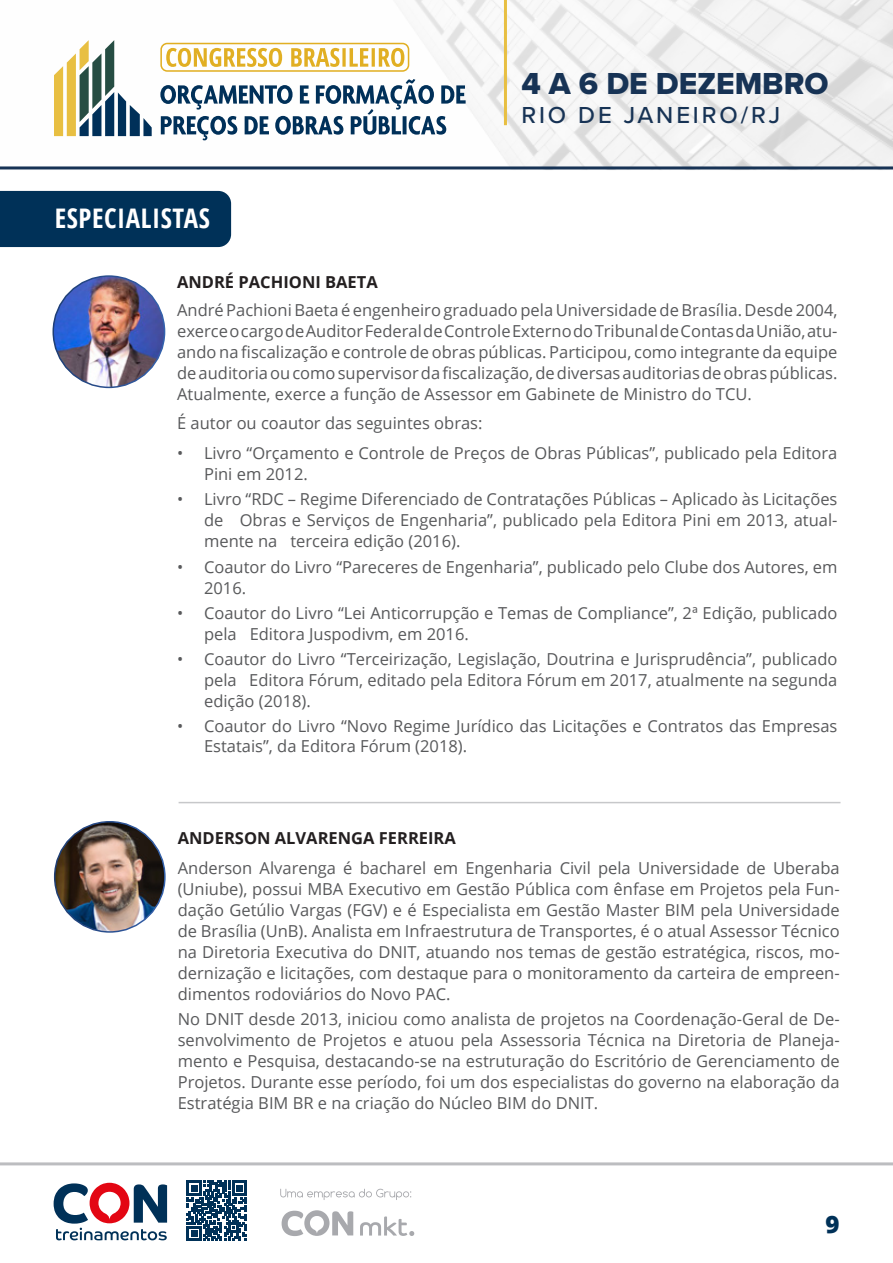
<style>
.page{position:relative;width:893px;height:1263px;background:#fff}
.page>*{position:absolute;margin:0;border:0;box-sizing:border-box;transform-origin:0 0}
.t1{font:31.5px "Proxima Nova Extrabld";color:#173355}
.t2{font:700 condensed 27px "Open Sans";letter-spacing:.02em;color:#fff}
.t3{font:500 24px "Proxima Nova";letter-spacing:.12em;color:#173355}
.t4{font:800 24px "Open Sans";color:#003158}
.t5{font:16.5px/21px "Open Sans";color:#58595b;text-align:justify}
.t6{font:700 16.5px "Open Sans";color:#231f20}
</style>
<div class="page">
<img style="left:0;top:0;width:893px;height:170px">
<hr style="left:504px;top:0;width:3px;height:125px;background:#e8bf42">
<svg style="left:0;top:1162px;width:893px;height:79px"></svg>
<svg style="left:280px;top:1189px;width:131px;height:11px"></svg>
<svg style="left:360px;top:1216px;width:54px;height:20px"></svg>
<svg style="left:282px;top:1210px;width:71px;height:26px"></svg>
<svg style="left:54px;top:1183px;width:113px;height:57px"></svg>
<svg style="left:187px;top:1181px;width:60px;height:60px"></svg>
<hr style="left:0;top:166px;width:893px;height:3px;background:#173355">
<svg style="left:54px;top:40px;width:98px;height:96px"></svg>
<svg style="left:160px;top:79px;width:306px;height:61px"></svg>
<div style="left:160px;top:43px;width:249px;height:29px;border:2px solid #e1af23;border-radius:6px"></div>
<svg style="left:166px;top:48px;width:238px;height:19px"></svg>
<div style="left:0;top:191px;width:231px;height:56px;background:#003158"></div>
<img style="left:53px;top:276px;width:112px;height:111px;border-radius:56px">
<div style="left:52px;top:275px;width:113px;height:113px;border:2px solid #fff;border-radius:50%"></div>
<img style="left:55px;top:822px;width:110px;height:110px;border-radius:55px">
<div style="left:54px;top:821px;width:112px;height:112px;border:2px solid #fff;border-radius:50%"></div>
<hr style="left:179px;top:802px;width:661px;height:1px;background:#c7c8ca">
<h2 class="t2" style="left:55px;top:199px;width:157px">ESPECIALISTAS</h2>
<h1 class="t1" style="left:521px;top:60px;width:309px">4 A 6 DE DEZEMBRO</h1>
<h3 class="t3" style="left:521px;top:97px;width:260px">RIO DE JANEIRO/RJ</h3>
<p class="t6" style="left:177px;top:270px;width:202px">ANDRÉ PACHIONI BAETA</p>
<p class="t5" style="left:177px;top:299px;width:662px">André Pachioni Baeta é engenheiro graduado pela Universidade de Brasília. Desde 2004, exerce o cargo de Auditor Federal de Controle Externo do Tribunal de Contas da União, atu&shy;ando na fiscalização e controle de obras públicas. Participou, como integrante da equipe de auditoria ou como supervisor da fiscalização, de diversas auditorias de obras públicas.<br>Atualmente, exerce a função de Assessor em Gabinete de Ministro do TCU.</p>
<p class="t5" style="left:177px;top:413px;width:307px">É autor ou coautor das seguintes obras:</p>
<p class="t5" style="left:204px;top:442px;width:635px;text-indent:-27px">• Livro “Orçamento e Controle de Preços de Obras Públicas”, publicado pela Editora<br>Pini em 2012.</p>
<p class="t5" style="left:204px;top:488px;width:635px;text-indent:-27px">• Livro “RDC – Regime Diferenciado de Contratações Públicas – Aplicado às Licitações de Obras e Serviços de Engenharia”, publicado pela Editora Pini em 2013, atual&shy;mente na terceira edição (2016).</p>
<p class="t5" style="left:204px;top:556px;width:635px;text-indent:-27px">• Coautor do Livro “Pareceres de Engenharia”, publicado pelo Clube dos Autores, em<br>2016.</p>
<p class="t5" style="left:204px;top:602px;width:635px;text-indent:-27px">• Coautor do Livro “Lei Anticorrupção e Temas de Compliance”, 2ª Edição, publicado pela Editora Juspodivm, em 2016.</p>
<p class="t5" style="left:204px;top:648px;width:635px;text-indent:-27px">• Coautor do Livro “Terceirização, Legislação, Doutrina e Jurisprudência”, publicado pela Editora Fórum, editado pela Editora Fórum em 2017, atualmente na segunda edição (2018).</p>
<p class="t5" style="left:204px;top:716px;width:635px;line-height:19.5px;text-indent:-27px">• Coautor do Livro “Novo Regime Jurídico das Licitações e Contratos das Empresas<br>Estatais”, da Editora Fórum (2018).</p>
<p class="t6" style="left:178px;top:826px;width:280px">ANDERSON ALVARENGA FERREIRA</p>
<p class="t5" style="left:178px;top:857px;width:663px">Anderson Alvarenga é bacharel em Engenharia Civil pela Universidade de Uberaba (Uniube), possui MBA Executivo em Gestão Pública com ênfase em Projetos pela Fun&shy;dação Getúlio Vargas (FGV) e é Especialista em Gestão Master BIM pela Universidade de Brasília (UnB). Analista em Infraestrutura de Transportes, é o atual Assessor Técnico na Diretoria Executiva do DNIT, atuando nos temas de gestão estratégica, riscos, mo&shy;dernização e licitações, com destaque para o monitoramento da carteira de empreen&shy;dimentos rodoviários do Novo PAC.</p>
<p class="t5" style="left:178px;top:1008px;width:663px">No DNIT desde 2013, iniciou como analista de projetos na Coordenação-Geral de De&shy;senvolvimento de Projetos e atuou pela Assessoria Técnica na Diretoria de Planeja&shy;mento e Pesquisa, destacando-se na estruturação do Escritório de Gerenciamento de Projetos. Durante esse período, foi um dos especialistas do governo na elaboração da Estratégia BIM BR e na criação do Núcleo BIM do DNIT.</p>
<h3 class="t4" style="left:826px;top:1206px;width:16px">9</h3>
</div>
